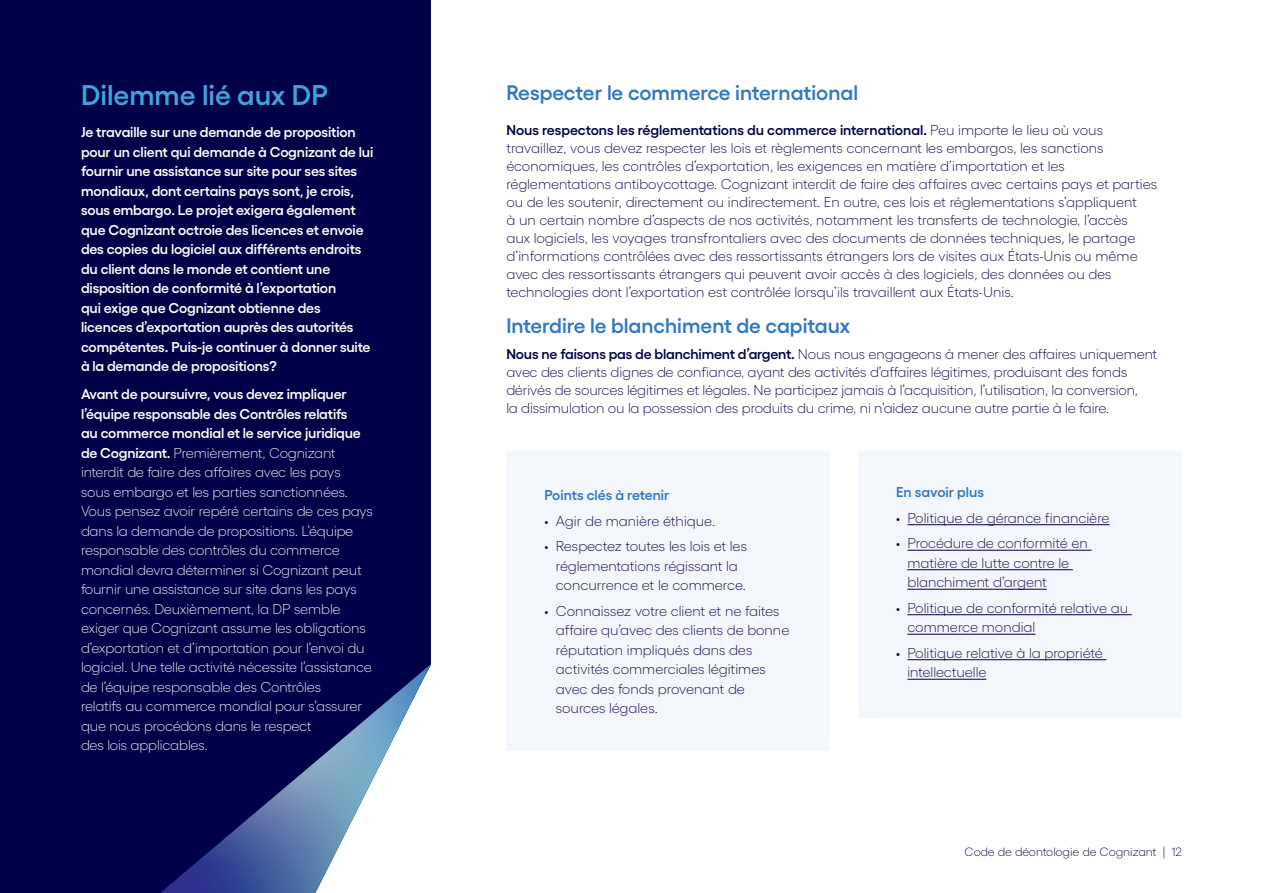
<style>
.page{position:relative;width:1263px;height:893px;background:#fff}
.page>*{position:absolute;margin:0;border:0;box-sizing:border-box;transform-origin:0 0}
.t1{font:600 28.5px "Gellix";color:#40a3db}
.t2{font:600 21px "Gellix";color:#2f78c4}
.t3{font:300 14.25px/18px "Gellix";color:#000048}
.t4{font:300 14.25px/19.5px "Gellix";letter-spacing:-.01em;color:#fff}
.t5{font:600 14.25px/19.5px "Gellix";letter-spacing:-.01em;color:#fff}
.t6{font:600 14.25px "Gellix";color:#2f78c4}
.t7{font:300 12px "Gellix";letter-spacing:-.02em;color:#000048}
.s1{font-weight:600}
</style>
<div class="page">
<div style="left:0;top:0;width:431px;height:893px;background:#000048"></div>
<svg style="left:160px;top:664px;width:271px;height:229px"></svg>
<div style="left:506px;top:451px;width:324px;height:299px;background:#f3f7fb"></div>
<div style="left:858px;top:451px;width:324px;height:266px;background:#f3f7fb"></div>
<hr style="left:907px;top:524px;width:202px;height:1px;background:#000048">
<hr style="left:907px;top:550px;width:184px;height:1px;background:#000048">
<hr style="left:907px;top:569px;width:166px;height:1px;background:#000048">
<hr style="left:907px;top:589px;width:140px;height:1px;background:#000048">
<hr style="left:907px;top:614px;width:225px;height:1px;background:#000048">
<hr style="left:907px;top:634px;width:128px;height:1px;background:#000048">
<hr style="left:907px;top:659px;width:199px;height:1px;background:#000048">
<hr style="left:907px;top:679px;width:79px;height:1px;background:#000048">
<p class="t1" style="left:81px;top:72px;width:249px">Dilemme lié aux DP</p>
<p class="t5" style="left:81px;top:121px;width:294px">Je travaille sur une demande de proposition pour un client qui demande à Cognizant de lui fournir une assistance sur site pour ses sites mondiaux, dont certains pays sont, je crois, sous embargo. Le projet exigera également que Cognizant octroie des licences et envoie des copies du logiciel aux différents endroits du client dans le monde et contient une disposition de conformité à l’exportation<br>qui exige que Cognizant obtienne des licences d’exportation auprès des autorités compétentes. Puis-je continuer à donner suite à la demande de propositions?</p>
<p class="t4" style="left:81px;top:383px;width:293px"><span class="s1">Avant de poursuivre, vous devez impliquer l’équipe responsable des Contrôles relatifs<br>au commerce mondial et le service juridique de Cognizant.</span> Premièrement, Cognizant interdit de faire des affaires avec les pays sous embargo et les parties sanctionnées.<br>Vous pensez avoir repéré certains de ces pays dans la demande de propositions. L’équipe responsable des contrôles du commerce mondial devra déterminer si Cognizant peut fournir une assistance sur site dans les pays concernés. Deuxièmement, la DP semble exiger que Cognizant assume les obligations d’exportation et d’importation pour l’envoi du logiciel. Une telle activité nécessite l’assistance de l’équipe responsable des Contrôles<br>relatifs au commerce mondial pour s’assurer que nous procédons dans le respect<br>des lois applicables.</p>
<p class="t2" style="left:506px;top:76px;width:353px">Respecter le commerce international</p>
<p class="t3" style="left:506px;top:120px;width:652px"><span class="s1">Nous respectons les réglementations du commerce international.</span> Peu importe le lieu où vous travaillez, vous devez respecter les lois et règlements concernant les embargos, les sanctions économiques, les contrôles d’exportation, les exigences en matière d’importation et les réglementations antiboycottage. Cognizant interdit de faire des affaires avec certains pays et parties ou de les soutenir, directement ou indirectement. En outre, ces lois et réglementations s’appliquent<br>à un certain nombre d’aspects de nos activités, notamment les transferts de technologie, l’accès<br>aux logiciels, les voyages transfrontaliers avec des documents de données techniques, le partage d’informations contrôlées avec des ressortissants étrangers lors de visites aux États-Unis ou même avec des ressortissants étrangers qui peuvent avoir accès à des logiciels, des données ou des technologies dont l’exportation est contrôlée lorsqu’ils travaillent aux États-Unis.</p>
<p class="t2" style="left:506px;top:309px;width:346px">Interdire le blanchiment de capitaux</p>
<p class="t3" style="left:506px;top:344px;width:652px"><span class="s1">Nous ne faisons pas de blanchiment d’argent.</span> Nous nous engageons à mener des affaires uniquement avec des clients dignes de confiance, ayant des activités d’affaires légitimes, produisant des fonds dérivés de sources légitimes et légales. Ne participez jamais à l’acquisition, l’utilisation, la conversion,<br>la dissimulation ou la possession des produits du crime, ni n’aidez aucune autre partie à le faire.</p>
<p class="t6" style="left:544px;top:484px;width:126px">Points clés à retenir</p>
<p class="t3" style="left:544px;top:510px;width:172px">• Agir de manière éthique.</p>
<p class="t3" style="left:556px;top:535px;width:193px;line-height:19.5px;text-indent:-11px">• Respectez toutes les lois et les réglementations régissant la concurrence et le commerce.</p>
<p class="t3" style="left:556px;top:599px;width:235px;line-height:19.5px;text-indent:-11px">• Connaissez votre client et ne faites affaire qu’avec des clients de bonne réputation impliqués dans des activités commerciales légitimes avec des fonds provenant de sources légales.</p>
<p class="t6" style="left:896px;top:481px;width:89px">En savoir plus</p>
<p class="t3" style="left:896px;top:508px;width:215px">• Politique de gérance financière</p>
<p class="t3" style="left:907px;top:532px;width:182px;line-height:19.5px;text-indent:-11px">• Procédure de conformité en matière de lutte contre le blanchiment d’argent</p>
<p class="t3" style="left:907px;top:597px;width:222px;line-height:19.5px;text-indent:-11px">• Politique de conformité relative au commerce mondial</p>
<p class="t3" style="left:907px;top:642px;width:197px;line-height:19.5px;text-indent:-11px">• Politique relative à la propriété intellectuelle</p>
<p class="t7" style="left:964px;top:843px;width:219px">Code de déontologie de Cognizant | 12</p>
</div>
